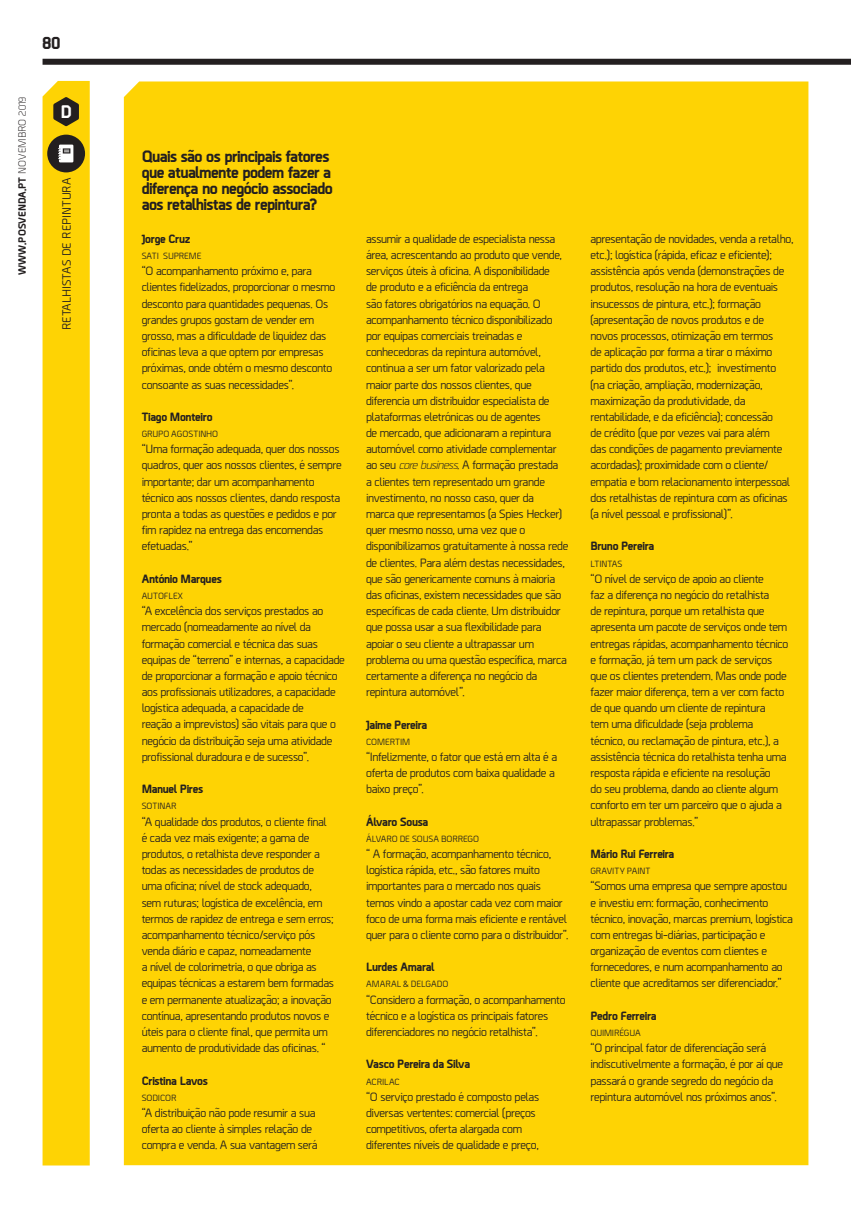
<style>
.page{position:relative;width:851px;height:1212px;background:#fff}
.page>*{position:absolute;margin:0;border:0;box-sizing:border-box;transform-origin:0 0}
._1_titulo_34pt{font:800 18.15px "Borda";color:#fff}
.t1{font:800 18px "Borda";color:#231f20}
.Texto_Corrido_PVP{font:800 16.5px/16.2px "Borda";letter-spacing:-.04em;color:#231f20}
.Texto_Corrido_PVP-2{font:500 12px/16.2px "Borda";letter-spacing:-.03em;color:#231f20}
.Texto_Corrido_PVP-3{font:800 12px "Borda";letter-spacing:-.025em;color:#231f20}
._1_titulo_34pt-2{font:500 12px "Borda";color:#231f20}
.t2{font:800 10.5px "Borda";color:#231f20}
.Texto_Corrido_PVP-4{font:500 9px "Borda";letter-spacing:-.01em;color:#231f20}
.s1{font-weight:400}
.s2{font-weight:400;font-style:italic}
</style>
<div class="page">
<div style="left:124px;top:81px;width:684px;height:1084px;background:#fed304"></div>
<div style="left:43px;top:81px;width:47px;height:1084px;background:#fed304"></div>
<svg style="left:53px;top:97px;width:26px;height:29px"></svg>
<div style="left:47px;top:135px;width:38px;height:37px;background:#231f20;border-radius:50%"></div>
<svg style="left:58px;top:145px;width:15px;height:17px"></svg>
<div style="left:43px;top:59px;width:807px;height:6px;background:#231f20"></div>
<p class="t1" style="left:43px;top:29px;width:19px">80</p>
<p class="t2" style="left:15px;top:275px;width:179px;rotate:-90deg">WWW.POSVENDA.PT <span class="s1">NOVEMBRO 2019</span></p>
<p class="_1_titulo_34pt" style="left:60px;top:98px;width:13px">D</p>
<p class="_1_titulo_34pt-2" style="left:58px;top:330px;width:154px;rotate:-90deg">RETALHISTAS DE REPINTURA</p>
<p class="Texto_Corrido_PVP" style="left:142px;top:147px;width:193px">Quais são os principais fatores que atualmente podem fazer a diferença no negócio associado aos retalhistas de repintura?</p>
<p class="Texto_Corrido_PVP-3" style="left:142px;top:230px;width:50px">Jorge Cruz</p>
<p class="Texto_Corrido_PVP-4" style="left:142px;top:250px;width:61px">SATI SUPREME</p>
<p class="Texto_Corrido_PVP-2" style="left:142px;top:262px;width:195px">“O acompanhamento próximo e, para clientes fidelizados, proporcionar o mesmo desconto para quantidades pequenas. Os grandes grupos gostam de vender em grosso, mas a dificuldade de liquidez das oficinas leva a que optem por empresas próximas, onde obtém o mesmo desconto consoante as suas necessidades”.</p>
<p class="Texto_Corrido_PVP-3" style="left:142px;top:408px;width:72px">Tiago Monteiro</p>
<p class="Texto_Corrido_PVP-4" style="left:142px;top:428px;width:78px">GRUPO AGOSTINHO</p>
<p class="Texto_Corrido_PVP-2" style="left:142px;top:440px;width:202px">“Uma formação adequada, quer dos nossos quadros, quer aos nossos clientes, é sempre importante; dar um acompanhamento técnico aos nossos clientes, dando resposta pronta a todas as questões e pedidos e por fim rapidez na entrega das encomendas efetuadas.”</p>
<p class="Texto_Corrido_PVP-3" style="left:142px;top:570px;width:82px">António Marques</p>
<p class="Texto_Corrido_PVP-4" style="left:142px;top:590px;width:43px">AUTOFLEX</p>
<p class="Texto_Corrido_PVP-2" style="left:142px;top:602px;width:205px">“A excelência dos serviços prestados ao mercado (nomeadamente ao nível da formação comercial e técnica das suas equipas de “terreno” e internas, a capacidade de proporcionar a formação e apoio técnico aos profissionais utilizadores, a capacidade logística adequada, a capacidade de<br>reação a imprevistos) são vitais para que o negócio da distribuição seja uma atividade profissional duradoura e de sucesso”.</p>
<p class="Texto_Corrido_PVP-3" style="left:142px;top:780px;width:63px">Manuel Pires</p>
<p class="Texto_Corrido_PVP-4" style="left:142px;top:800px;width:36px">SOTINAR</p>
<p class="Texto_Corrido_PVP-2" style="left:142px;top:812px;width:194px">“A qualidade dos produtos, o cliente final é cada vez mais exigente; a gama de produtos, o retalhista deve responder a todas as necessidades de produtos de uma oficina; nível de stock adequado, sem ruturas; logística de excelência, em termos de rapidez de entrega e sem erros; acompanhamento técnico/serviço pós venda diário e capaz, nomeadamente<br>a nível de colorimetria, o que obriga as equipas técnicas a estarem bem formadas e em permanente atualização; a inovação contínua, apresentando produtos novos e úteis para o cliente final, que permita um aumento de produtividade das oficinas. “</p>
<p class="Texto_Corrido_PVP-3" style="left:142px;top:1071px;width:68px">Cristina Lavos</p>
<p class="Texto_Corrido_PVP-4" style="left:142px;top:1091px;width:36px">SODICOR</p>
<p class="Texto_Corrido_PVP-2" style="left:142px;top:1104px;width:177px">“A distribuição não pode resumir a sua oferta ao cliente à simples relação de compra e venda. A sua vantagem será</p>
<p class="Texto_Corrido_PVP-2" style="left:366px;top:230px;width:204px">assumir a qualidade de especialista nessa área, acrescentando ao produto que vende, serviços úteis à oficina. A disponibilidade<br>de produto e a eficiência da entrega<br>são fatores obrigatórios na equação. O acompanhamento técnico disponibilizado por equipas comerciais treinadas e conhecedoras da repintura automóvel, continua a ser um fator valorizado pela maior parte dos nossos clientes, que diferencia um distribuidor especialista de plataformas eletrónicas ou de agentes<br>de mercado, que adicionaram a repintura automóvel como atividade complementar ao seu <span class="s2">core business</span>. A formação prestada<br>a clientes tem representado um grande investimento, no nosso caso, quer da<br>marca que representamos (a Spies Hecker) quer mesmo nosso, uma vez que o disponibilizamos gratuitamente à nossa rede de clientes. Para além destas necessidades, que são genericamente comuns à maioria das oficinas, existem necessidades que são específicas de cada cliente. Um distribuidor que possa usar a sua flexibilidade para apoiar o seu cliente a ultrapassar um problema ou uma questão específica, marca certamente a diferença no negócio da repintura automóvel”.</p>
<p class="Texto_Corrido_PVP-3" style="left:366px;top:715px;width:63px">Jaime Pereira</p>
<p class="Texto_Corrido_PVP-4" style="left:366px;top:735px;width:46px">COMERTIM</p>
<p class="Texto_Corrido_PVP-2" style="left:366px;top:748px;width:193px">“Infelizmente, o fator que está em alta é a oferta de produtos com baixa qualidade a baixo preço”.</p>
<p class="Texto_Corrido_PVP-3" style="left:366px;top:812px;width:64px">Álvaro Sousa</p>
<p class="Texto_Corrido_PVP-4" style="left:366px;top:832px;width:115px">ÁLVARO DE SOUSA BORREGO</p>
<p class="Texto_Corrido_PVP-2" style="left:366px;top:845px;width:204px">“ A formação, acompanhamento técnico, logística rápida, etc., são fatores muito importantes para o mercado nos quais temos vindo a apostar cada vez com maior foco de uma forma mais eficiente e rentável quer para o cliente como para o distribuidor”.</p>
<p class="Texto_Corrido_PVP-3" style="left:366px;top:958px;width:70px">Lurdes Amaral</p>
<p class="Texto_Corrido_PVP-4" style="left:366px;top:978px;width:84px">AMARAL &amp; DELGADO</p>
<p class="Texto_Corrido_PVP-2" style="left:366px;top:990px;width:201px">“Considero a formação, o acompanhamento técnico e a logística os principais fatores diferenciadores no negócio retalhista”.</p>
<p class="Texto_Corrido_PVP-3" style="left:366px;top:1055px;width:106px">Vasco Pereira da Silva</p>
<p class="Texto_Corrido_PVP-4" style="left:366px;top:1075px;width:35px">ACRILAC</p>
<p class="Texto_Corrido_PVP-2" style="left:366px;top:1088px;width:175px">“O serviço prestado é composto pelas diversas vertentes: comercial (preços competitivos, oferta alargada com diferentes níveis de qualidade e preço,</p>
<p class="Texto_Corrido_PVP-2" style="left:590px;top:230px;width:204px">apresentação de novidades, venda a retalho, etc.); logística (rápida, eficaz e eficiente); assistência após venda (demonstrações de produtos, resolução na hora de eventuais insucessos de pintura, etc.); formação (apresentação de novos produtos e de novos processos, otimização em termos<br>de aplicação por forma a tirar o máximo partido dos produtos, etc.); investimento (na criação, ampliação, modernização, maximização da produtividade, da rentabilidade, e da eficiência); concessão<br>de crédito (que por vezes vai para além<br>das condições de pagamento previamente acordadas); proximidade com o cliente/ empatia e bom relacionamento interpessoal dos retalhistas de repintura com as oficinas (a nível pessoal e profissional)”.</p>
<p class="Texto_Corrido_PVP-3" style="left:590px;top:537px;width:65px">Bruno Pereira</p>
<p class="Texto_Corrido_PVP-4" style="left:590px;top:557px;width:34px">LTINTAS</p>
<p class="Texto_Corrido_PVP-2" style="left:590px;top:570px;width:199px">“O nível de serviço de apoio ao cliente<br>faz a diferença no negócio do retalhista<br>de repintura, porque um retalhista que apresenta um pacote de serviços onde tem entregas rápidas, acompanhamento técnico e formação, já tem um pack de serviços que os clientes pretendem. Mas onde pode fazer maior diferença, tem a ver com facto de que quando um cliente de repintura<br>tem uma dificuldade (seja problema técnico, ou reclamação de pintura, etc.), a assistência técnica do retalhista tenha uma resposta rápida e eficiente na resolução<br>do seu problema, dando ao cliente algum conforto em ter um parceiro que o ajuda a ultrapassar problemas.”</p>
<p class="Texto_Corrido_PVP-3" style="left:590px;top:845px;width:85px">Mário Rui Ferreira</p>
<p class="Texto_Corrido_PVP-4" style="left:590px;top:865px;width:61px">GRAVITY PAINT</p>
<p class="Texto_Corrido_PVP-2" style="left:590px;top:877px;width:204px">“Somos uma empresa que sempre apostou e investiu em: formação, conhecimento técnico, inovação, marcas premium, logística com entregas bi-diárias, participação e organização de eventos com clientes e fornecedores, e num acompanhamento ao cliente que acreditamos ser diferenciador.”</p>
<p class="Texto_Corrido_PVP-3" style="left:590px;top:1007px;width:68px">Pedro Ferreira</p>
<p class="Texto_Corrido_PVP-4" style="left:590px;top:1027px;width:52px">QUIMIRÉGUA</p>
<p class="Texto_Corrido_PVP-2" style="left:590px;top:1039px;width:194px">“O principal fator de diferenciação será indiscutivelmente a formação, é por aí que passará o grande segredo do negócio da repintura automóvel nos próximos anos”.</p>
</div>
